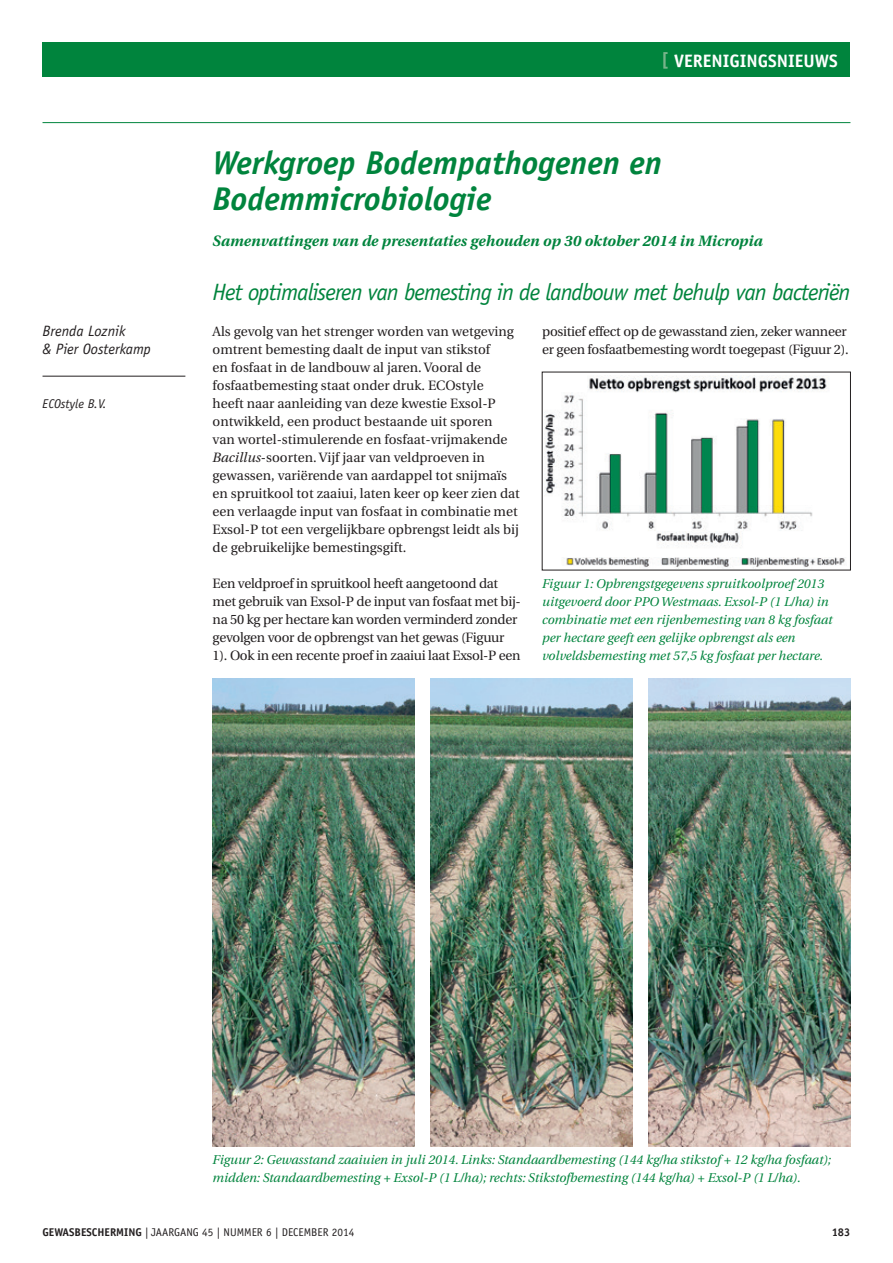
<style>
.page{position:relative;width:893px;height:1263px;background:#fff}
.page>*{position:absolute;margin:0;border:0;box-sizing:border-box;transform-origin:0 0}
.t1{font:italic 700 33px/36px "Officina Sans";color:#00843d}
.t2{font:italic 23.7px "Officina Sans";letter-spacing:-.04em;color:#00843d}
.t3{font:700 18px "Officina Sans";color:#fff}
.t4{font:italic 700 15px "Utopia";letter-spacing:.01em;color:#00843d}
.t5{font:italic 15px/18px "Officina Sans";color:#231f20}
.t6{font:13.5px/18px "Utopia";color:#231f20}
.t7{font:13.5px/18px "Utopia";letter-spacing:-.02em;color:#231f20}
.t8{font:italic 12.75px/18px "Utopia";color:#00843d}
.t9{font:italic 12.75px "Officina Sans";color:#231f20}
.t10{font:11.25px "Officina Sans";color:#231f20}
.t11{font:700 11.25px "Officina Sans";color:#231f20}
.s1{color:#77b48a}
.s2{font-style:italic}
.s3{font-weight:700}
</style>
<div class="page">
<div style="left:43px;top:43px;width:807px;height:34px;background:#00843d"></div>
<hr style="left:43px;top:122px;width:807px;height:1px;background:#00843d">
<hr style="left:43px;top:376px;width:142px;height:1px;background:#231f20">
<img style="left:544px;top:376px;width:301px;height:192px">
<img style="left:213px;top:678px;width:202px;height:468px">
<img style="left:648px;top:678px;width:202px;height:468px">
<img style="left:431px;top:678px;width:201px;height:468px">
<h3 class="t3" style="left:661px;top:49px;width:178px"><span class="s1">[</span> VERENIGINGSNIEUWS</h3>
<h1 class="t1" style="left:213px;top:145px;width:451px">Werkgroep Bodempathogenen en<br>Bodemmicrobiologie</h1>
<p class="t4" style="left:213px;top:232px;width:552px">Samenvattingen van de presentaties gehouden op 30 oktober 2014 in Micropia</p>
<p class="t5" style="left:43px;top:322px;width:110px">Brenda Loznik<br>&amp; Pier Oosterkamp</p>
<p class="t9" style="left:43px;top:396px;width:66px">ECOstyle B.V.</p>
<h2 class="t2" style="left:213px;top:278px;width:639px">Het optimaliseren van bemesting in de landbouw met behulp van bacteriën</h2>
<p class="t6" style="left:213px;top:323px;width:309px">Als gevolg van het strenger worden van wetgeving omtrent bemesting daalt de input van stikstof<br>en fosfaat in de landbouw al jaren. Vooral de fosfaatbemesting staat onder druk. ECOstyle<br>heeft naar aanleiding van deze kwestie Exsol-P ontwikkeld, een product bestaande uit sporen<br>van wortel-stimulerende en fosfaat-vrijmakende <span class="s2">Bacillus</span>-soorten. Vijf jaar van veldproeven in gewassen, variërende van aardappel tot snijmaïs en spruitkool tot zaaiui, laten keer op keer zien dat een verlaagde input van fosfaat in combinatie met Exsol-P tot een vergelijkbare opbrengst leidt als bij de gebruikelijke bemestingsgift.</p>
<p class="t7" style="left:213px;top:575px;width:310px">Een veldproef in spruitkool heeft aangetoond dat met gebruik van Exsol-P de input van fosfaat met bij&shy;na 50 kg per hectare kan worden verminderd zonder gevolgen voor de opbrengst van het gewas (Figuur 1). Ook in een recente proef in zaaiui laat Exsol-P een</p>
<p class="t7" style="left:542px;top:323px;width:308px">positief effect op de gewasstand zien, zeker wanneer er geen fosfaatbemesting wordt toegepast (Figuur 2).</p>
<p class="t8" style="left:542px;top:575px;width:292px">Figuur 1: Opbrengstgegevens spruitkoolproef 2013 uitgevoerd door PPO Westmaas. Exsol-P (1 L/ha) in combinatie met een rijenbemesting van 8 kg fosfaat per hectare geeft een gelijke opbrengst als een volveldsbemesting met 57,5 kg fosfaat per hectare.</p>
<p class="t8" style="left:213px;top:1151px;width:620px">Figuur 2: Gewasstand zaaiuien in juli 2014. Links: Standaardbemesting (144 kg/ha stikstof + 12 kg/ha fosfaat); midden: Standaardbemesting + Exsol-P (1 L/ha); rechts: Stikstofbemesting (144 kg/ha) + Exsol-P (1 L/ha).</p>
<p class="t10" style="left:43px;top:1226px;width:313px"><span class="s3">GEWASBESCHERMING</span> | JAARGANG 45 | NUMMER 6 | DECEMBER 2014</p>
<p class="t11" style="left:832px;top:1225px;width:20px">183</p>
</div>
